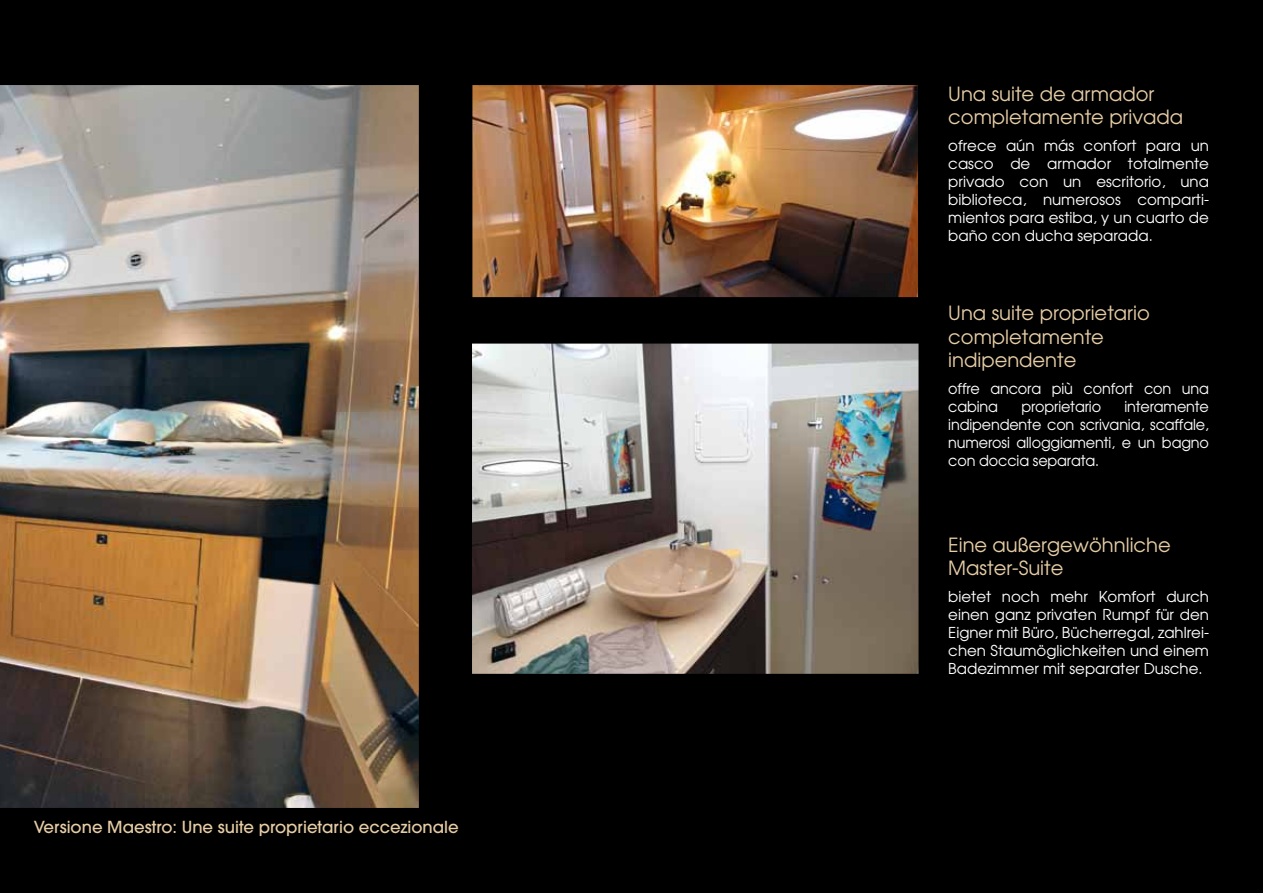
<style>
.page{position:relative;width:1263px;height:893px;background:#000}
.page>*{position:absolute;margin:0;border:0;box-sizing:border-box;transform-origin:0 0}
.t1{font:19.5px/23.4px "Avant Garde";color:#e6cda5}
.t2{font:500 16.5px "Avant Garde";color:#e6cda5}
.t3{font:15px/18px "Avant Garde";color:#fff;text-align:justify}
.t4{font:15px/18px "Avant Garde";color:#fff;scale:.96 1}
</style>
<div class="page">
<img style="left:0;top:85px;width:419px;height:723px">
<img style="left:472px;top:85px;width:446px;height:212px">
<img style="left:472px;top:344px;width:446px;height:330px">
<p class="t2" style="left:34px;top:816px;width:426px">Versione Maestro: Une suite proprietario eccezionale</p>
<h1 class="t1" style="left:948px;top:82px;width:236px">Una suite de armador completamente privada</h1>
<p class="t3" style="left:948px;top:136px;width:262px">ofrece aún más confort para un casco de armador totalmente privado con un escritorio, una biblioteca, numerosos comparti&shy;mientos para estiba, y un cuarto de baño con ducha separada.</p>
<h1 class="t1" style="left:948px;top:301px;width:203px">Una suite proprietario completamente indipendente</h1>
<p class="t4" style="left:948px;top:379px;width:273px">offre ancora più confort con una cabina</p>
<p class="t4" style="left:948px;top:397px;width:273px;text-align:justify;text-indent:176px">interamente indipendente con scrivania, scaffale, numerosi alloggiamenti, e un bagno con doccia separata.</p>
<p class="t4" style="left:1021px;top:397px;width:85px">proprietario</p>
<h1 class="t1" style="left:948px;top:532px;width:224px">Eine außergewöhnliche<br>Master-Suite</h1>
<p class="t3" style="left:948px;top:587px;width:262px">bietet noch mehr Komfort durch einen ganz privaten Rumpf für den Eigner mit Büro, Bücherregal, zahlrei&shy;chen Staumöglichkeiten und einem Badezimmer mit separater Dusche.</p>
</div>
